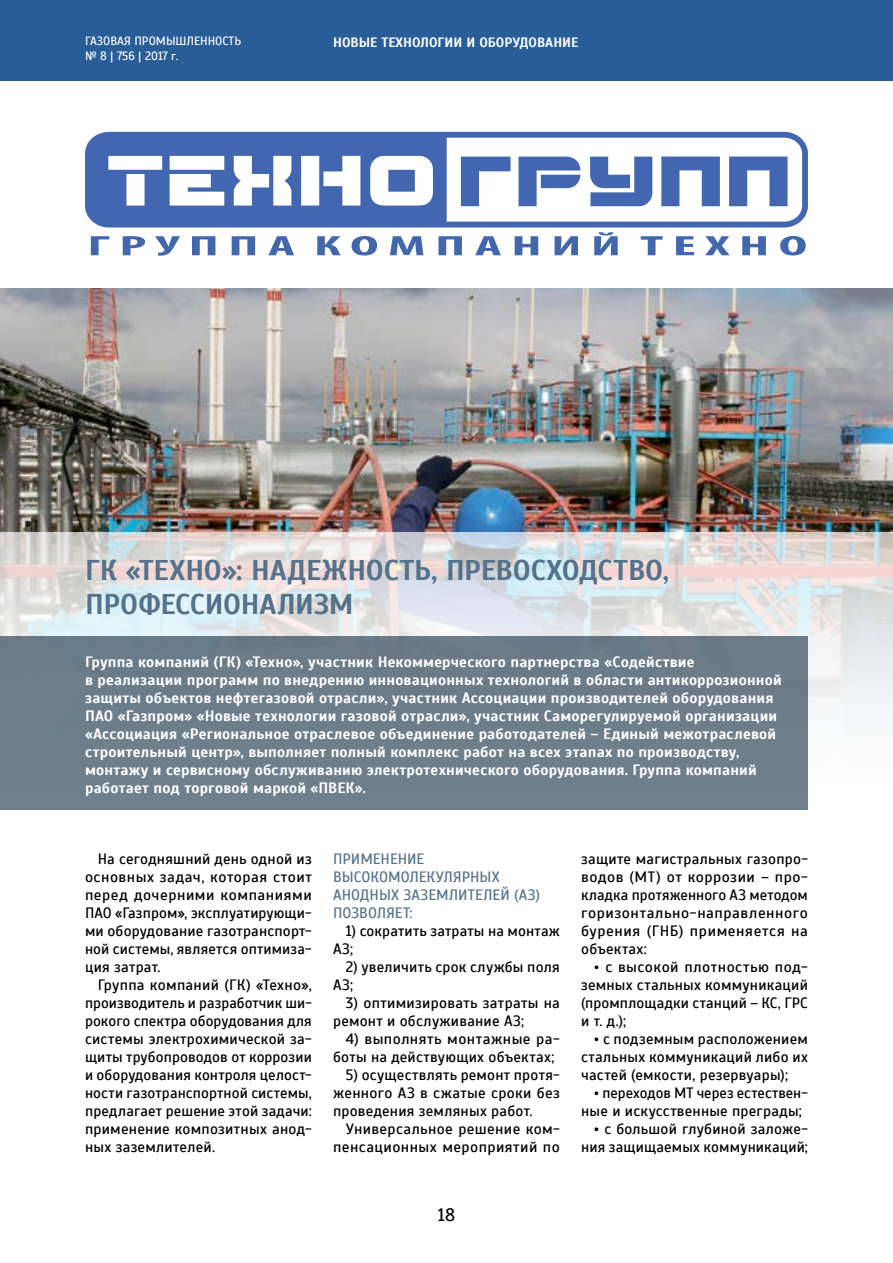
<style>
.page{position:relative;width:893px;height:1263px;background:#fff}
.page>*{position:absolute;margin:0;border:0;box-sizing:border-box;transform-origin:0 0}
.t1{font:700 28.5px/34.2px "Scada";letter-spacing:-.005em;color:#54728b}
.t2{font:18px "Scada";color:#000}
.t3{font:15px/18px "Scada";letter-spacing:.015em;color:#000;text-align:justify}
.t4{font:700 15px/18px "Scada";letter-spacing:.01em;color:#fff}
.t5{font:15px/18px "Scada";letter-spacing:.005em;color:#54728b}
.t6{font:700 13.5px "Scada";color:#fff}
.t7{font:12px/14.4px "Scada";color:#fff}
</style>
<div class="page">
<div style="left:0;top:0;width:893px;height:81px;background:#295d97"></div>
<img style="left:0;top:531px;width:893px;height:185px">
<img style="left:0;top:288px;width:893px;height:243px">
<div style="left:0;top:636px;width:808px;height:174px;background:#6e7e8a"></div>
<svg style="left:85px;top:132px;width:723px;height:96px"></svg>
<svg style="left:88px;top:135px;width:359px;height:90px"></svg>
<svg style="left:91px;top:236px;width:18px;height:19px"></svg>
<svg style="left:123px;top:236px;width:22px;height:19px"></svg>
<svg style="left:155px;top:236px;width:25px;height:20px"></svg>
<svg style="left:192px;top:236px;width:23px;height:19px"></svg>
<svg style="left:232px;top:236px;width:23px;height:19px"></svg>
<svg style="left:268px;top:236px;width:26px;height:19px"></svg>
<svg style="left:317px;top:236px;width:24px;height:19px"></svg>
<svg style="left:352px;top:236px;width:25px;height:19px"></svg>
<svg style="left:390px;top:236px;width:33px;height:19px"></svg>
<svg style="left:438px;top:236px;width:24px;height:19px"></svg>
<svg style="left:475px;top:236px;width:26px;height:19px"></svg>
<svg style="left:515px;top:236px;width:23px;height:19px"></svg>
<svg style="left:554px;top:236px;width:24px;height:19px"></svg>
<svg style="left:594px;top:232px;width:24px;height:23px"></svg>
<svg style="left:641px;top:236px;width:22px;height:19px"></svg>
<svg style="left:676px;top:236px;width:18px;height:19px"></svg>
<svg style="left:705px;top:236px;width:25px;height:19px"></svg>
<svg style="left:742px;top:236px;width:24px;height:19px"></svg>
<svg style="left:780px;top:236px;width:26px;height:19px"></svg>
<p class="t7" style="left:85px;top:34px;width:158px">ГАЗОВАЯ ПРОМЫШЛЕННОСТЬ № 8 | 756 | 2017 г.</p>
<p class="t6" style="left:333px;top:34px;width:247px">НОВЫЕ ТЕХНОЛОГИИ И ОБОРУДОВАНИЕ</p>
<h1 class="t1" style="left:85px;top:553px;width:585px">ГК «ТЕХНО»: НАДЕЖНОСТЬ, ПРЕВОСХОДСТВО,<br>ПРОФЕССИОНАЛИЗМ</h1>
<p class="t4" style="left:85px;top:653px;width:698px">Группа компаний (ГК) «Техно», участник Некоммерческого партнерства «Содействие<br>в реализации программ по внедрению инновационных технологий в области антикоррозионной защиты объектов нефтегазовой отрасли», участник Ассоциации производителей оборудования ПАО «Газпром» «Новые технологии газовой отрасли», участник Саморегулируемой организации «Ассоциация «Региональное отраслевое объединение работодателей – Единый межотраслевой строительный центр», выполняет полный комплекс работ на всех этапах по производству, монтажу и сервисному обслуживанию электротехнического оборудования. Группа компаний работает под торговой маркой «ПВЕК».</p>
<p class="t3" style="left:85px;top:850px;width:228px;text-indent:13px">На сегодняшний день одной из основных задач, которая стоит перед дочерними компаниями ПАО «Газпром», эксплуатирующи&shy;ми оборудование газотранспорт&shy;ной системы, является оптимиза&shy;ция затрат.</p>
<p class="t3" style="left:85px;top:976px;width:228px;text-indent:13px">Группа компаний (ГК) «Техно», производитель и разработчик ши&shy;рокого спектра оборудования для системы электрохимической за&shy;щиты трубопроводов от коррозии и оборудования контроля целост&shy;ности газотранспортной системы, предлагает решение этой задачи: применение композитных анод&shy;ных заземлителей.</p>
<p class="t5" style="left:333px;top:850px;width:208px">ПРИМЕНЕНИЕ<br>ВЫСОКОМОЛЕКУЛЯРНЫХ<br>АНОДНЫХ ЗАЗЕМЛИТЕЛЕЙ (АЗ)<br>ПОЗВОЛЯЕТ:</p>
<p class="t3" style="left:333px;top:922px;width:228px;text-indent:13px">1) сократить затраты на монтаж<br>АЗ;</p>
<p class="t3" style="left:333px;top:958px;width:228px;text-indent:13px">2) увеличить срок службы поля<br>АЗ;</p>
<p class="t3" style="left:333px;top:994px;width:228px;text-indent:13px">3) оптимизировать затраты на ремонт и обслуживание АЗ;</p>
<p class="t3" style="left:333px;top:1030px;width:228px;text-indent:13px">4) выполнять монтажные ра&shy;боты на действующих объектах;</p>
<p class="t3" style="left:333px;top:1066px;width:228px;text-indent:13px">5) осуществлять ремонт протя&shy;женного АЗ в сжатые сроки без проведения земляных работ.</p>
<p class="t3" style="left:333px;top:1120px;width:228px;text-align:right">Универсальное решение ком&shy;пенсационных мероприятий по</p>
<p class="t2" style="left:438px;top:1204px;width:19px">18</p>
<p class="t3" style="left:581px;top:850px;width:228px">защите магистральных газопро&shy;водов (МТ) от коррозии – про&shy;кладка протяженного АЗ методом горизонтально-направленного бурения (ГНБ) применяется на объектах:</p>
<p class="t3" style="left:581px;top:958px;width:228px;text-indent:13px">• с высокой плотностью под&shy;земных стальных коммуникаций (промплощадки станций – КС, ГРС и т. д.);</p>
<p class="t3" style="left:581px;top:1030px;width:228px;text-indent:13px">• с подземным расположением стальных коммуникаций либо их частей (емкости, резервуары);</p>
<p class="t3" style="left:581px;top:1084px;width:228px;text-indent:13px">• переходов МТ через естествен&shy;ные и искусственные преграды;</p>
<p class="t3" style="left:581px;top:1120px;width:228px;text-align:right">• с большой глубиной заложе&shy;ния защищаемых коммуникаций;</p>
</div>
